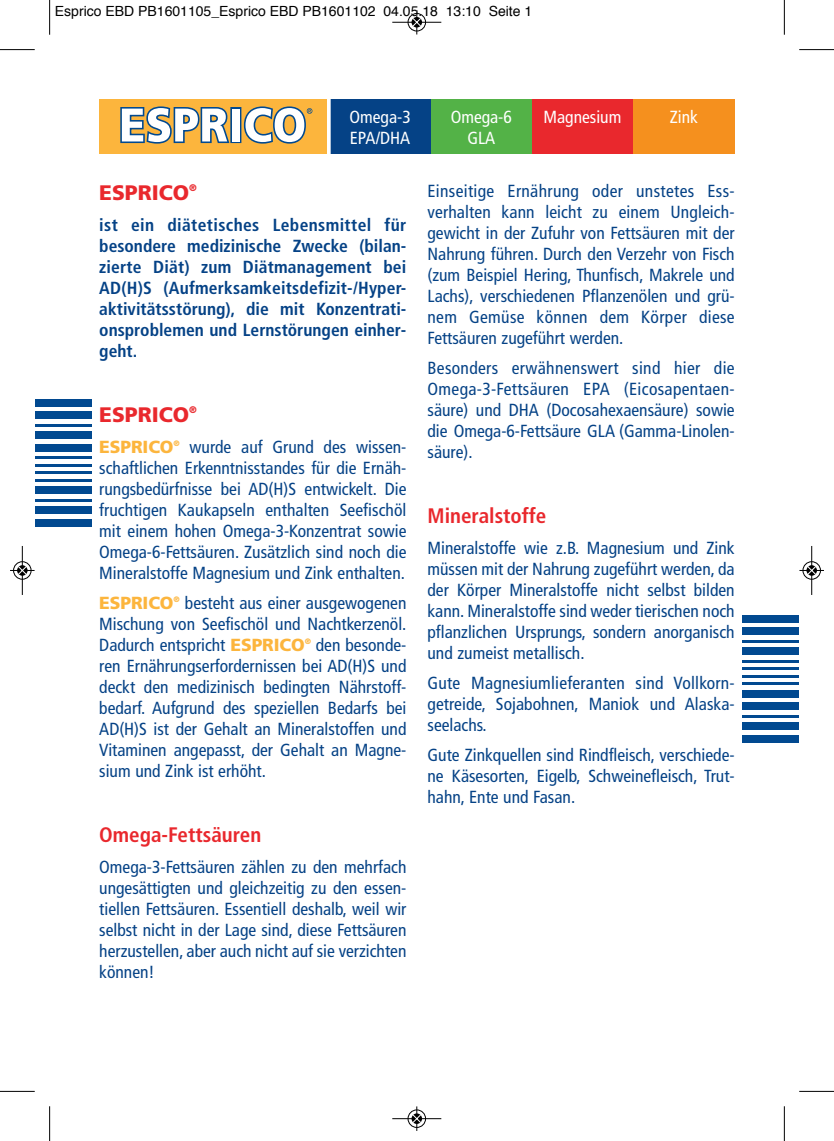
<style>
.page{position:relative;width:834px;height:1141px;background:#fff}
.page>*{position:absolute;margin:0;border:0;box-sizing:border-box;transform-origin:0 0}
.t1{font:700 condensed 21px "Frutiger";color:#e9282d}
.t2{font:900 21px "Frutiger";color:#e9282d}
.t3{font:condensed 17.5px/21px "Frutiger";color:#054286;text-align:justify}
.t4{font:700 condensed 17.5px/21px "Frutiger";color:#054286;text-align:justify}
.t5{font:condensed 17.5px/21px "Frutiger";color:#fff}
.t6{font:900 17.5px "Frutiger";letter-spacing:-.005em;color:#fcb53d}
.t7{font:14px "Helvetica";color:#000}
.t8{font:900 7.88px "Frutiger";color:#fcb53d}
.s1{font-weight:900;font-stretch:normal;color:#fcb53d}
</style>
<div class="page">
<div style="left:329px;top:99px;width:102px;height:55px;background:#054286"></div>
<div style="left:99px;top:99px;width:228px;height:55px;background:#fcb53d"></div>
<div style="left:230px;top:107px;width:11px;height:36px;border:3px solid #014990"></div>
<svg style="left:120px;top:106px;width:111px;height:38px"></svg>
<div style="left:232px;top:109px;width:8px;height:32px;background:#fff"></div>
<svg style="left:243px;top:106px;width:69px;height:38px"></svg>
<div style="left:431px;top:99px;width:101px;height:55px;background:#53b247"></div>
<div style="left:532px;top:99px;width:101px;height:55px;background:#e9282d"></div>
<div style="left:633px;top:99px;width:101px;height:55px;background:#f5901e"></div>
<hr style="left:327px;top:66px;width:3px;height:97px;background:#fff">
<div style="left:35px;top:399px;width:57px;height:7px;background:#014990"></div>
<div style="left:35px;top:412px;width:57px;height:7px;background:#014990"></div>
<hr style="left:35px;top:424px;width:57px;height:3px;background:#014990">
<div style="left:35px;top:432px;width:57px;height:7px;background:#014990"></div>
<div style="left:35px;top:444px;width:57px;height:7px;background:#014990"></div>
<hr style="left:35px;top:457px;width:57px;height:2px;background:#014990">
<hr style="left:35px;top:464px;width:57px;height:3px;background:#014990">
<hr style="left:35px;top:472px;width:57px;height:2px;background:#014990">
<hr style="left:35px;top:479px;width:57px;height:3px;background:#014990">
<div style="left:35px;top:487px;width:57px;height:7px;background:#014990"></div>
<hr style="left:35px;top:499px;width:57px;height:3px;background:#014990">
<div style="left:35px;top:507px;width:57px;height:7px;background:#014990"></div>
<div style="left:35px;top:519px;width:57px;height:8px;background:#014990"></div>
<div style="left:742px;top:735px;width:56px;height:7px;background:#014990"></div>
<div style="left:742px;top:723px;width:56px;height:7px;background:#014990"></div>
<hr style="left:742px;top:715px;width:56px;height:2px;background:#014990">
<div style="left:742px;top:703px;width:56px;height:7px;background:#014990"></div>
<div style="left:742px;top:690px;width:56px;height:7px;background:#014990"></div>
<hr style="left:742px;top:682px;width:56px;height:3px;background:#014990">
<hr style="left:742px;top:675px;width:56px;height:2px;background:#014990">
<hr style="left:742px;top:667px;width:56px;height:3px;background:#014990">
<hr style="left:742px;top:660px;width:56px;height:2px;background:#014990">
<div style="left:742px;top:647px;width:56px;height:8px;background:#014990"></div>
<hr style="left:742px;top:640px;width:56px;height:2px;background:#014990">
<div style="left:742px;top:627px;width:56px;height:8px;background:#014990"></div>
<div style="left:742px;top:615px;width:56px;height:7px;background:#014990"></div>
<hr style="left:49px;top:0;width:1px;height:35px;background:#000">
<hr style="left:0;top:49px;width:35px;height:1px;background:#000">
<hr style="left:783px;top:0;width:1px;height:35px;background:#000">
<hr style="left:799px;top:49px;width:34px;height:1px;background:#000">
<hr style="left:49px;top:1106px;width:1px;height:35px;background:#000">
<hr style="left:0;top:1091px;width:35px;height:1px;background:#000">
<hr style="left:783px;top:1106px;width:1px;height:35px;background:#000">
<hr style="left:799px;top:1091px;width:34px;height:1px;background:#000">
<div style="left:407px;top:13px;width:19px;height:19px;border:1px solid #fff;border-radius:50%"></div>
<hr style="left:392px;top:22px;width:49px;height:1px;background:#000">
<div style="left:408px;top:13px;width:17px;height:18px;border:1px solid #000;border-radius:50%"></div>
<svg style="left:412px;top:10px;width:9px;height:25px"></svg>
<div style="left:407px;top:1109px;width:19px;height:19px;border:1px solid #fff;border-radius:50%"></div>
<hr style="left:392px;top:1118px;width:49px;height:1px;background:#000">
<div style="left:408px;top:1110px;width:17px;height:18px;border:1px solid #000;border-radius:50%"></div>
<svg style="left:412px;top:1106px;width:9px;height:25px"></svg>
<div style="left:13px;top:561px;width:19px;height:19px;border:1px solid #fff;border-radius:50%"></div>
<hr style="left:22px;top:546px;width:1px;height:49px;background:#000">
<div style="left:13px;top:561px;width:18px;height:18px;border:1px solid #000;border-radius:50%"></div>
<svg style="left:10px;top:566px;width:25px;height:9px"></svg>
<div style="left:802px;top:561px;width:18px;height:19px;border:1px solid #fff;border-radius:50%"></div>
<hr style="left:811px;top:546px;width:1px;height:49px;background:#000">
<div style="left:802px;top:561px;width:18px;height:18px;border:1px solid #000;border-radius:50%"></div>
<svg style="left:799px;top:566px;width:24px;height:9px"></svg>
<p class="t7" style="left:55px;top:5px;width:479px">Esprico EBD PB1601105_Esprico EBD PB1601102 04.05.18 13:10 Seite 1</p>
<p class="t5" style="left:349px;top:108px;width:63px">Omega-3<br>EPA/DHA</p>
<p class="t5" style="left:450px;top:108px;width:63px;text-align:center">Omega-6<br>GLA</p>
<p class="t5" style="left:543px;top:108px;width:79px">Magnesium</p>
<p class="t5" style="left:669px;top:108px;width:30px">Zink</p>
<p class="t2" style="left:99px;top:184px;width:99px">ESPRICO<sup>®</sup></p>
<p class="t4" style="left:99px;top:215px;width:308px">ist ein diätetisches Lebensmittel für besondere medizinische Zwecke (bilan&shy;zierte Diät) zum Diätmanagement bei AD(H)S (Aufmerksamkeitsdefizit-/Hyper&shy;aktivitätsstörung), die mit Konzentrati&shy;onsproblemen und Lernstörungen einher&shy;geht.</p>
<p class="t2" style="left:99px;top:406px;width:99px">ESPRICO<sup>®</sup></p>
<p class="t6" style="left:99px;top:440px;width:76px">ESPRICO</p>
<p class="t8" style="left:173px;top:440px;width:8px">®</p>
<p class="t3" style="left:99px;top:438px;width:308px;text-indent:90px">wurde auf Grund des wissen&shy;schaftlichen Erkenntnisstandes für die Ernäh&shy;rungsbedürfnisse bei AD(H)S entwickelt. Die fruchtigen Kaukapseln enthalten Seefischöl mit einem hohen Omega-3-Konzentrat sowie Omega-6-Fettsäuren. Zusätzlich sind noch die Mineralstoffe Magnesium und Zink enthalten.</p>
<p class="t6" style="left:99px;top:596px;width:76px">ESPRICO</p>
<p class="t8" style="left:173px;top:596px;width:8px">®</p>
<p class="t3" style="left:99px;top:594px;width:308px;text-indent:86px">besteht aus einer ausgewogenen Mischung von Seefischöl und Nachtkerzenöl.<br>Dadurch entspricht <span class="s1">ESPRICO</span></p>
<p class="t3" style="left:99px;top:636px;width:308px;text-indent:216px">den besonde&shy;ren Ernährungserfordernissen bei AD(H)S und deckt den medizinisch bedingten Nährstoff&shy;bedarf. Aufgrund des speziellen Bedarfs bei AD(H)S ist der Gehalt an Mineralstoffen und Vitaminen angepasst, der Gehalt an Magne&shy;sium und Zink ist erhöht.</p>
<p class="t8" style="left:304px;top:638px;width:8px">®</p>
<p class="t1" style="left:99px;top:827px;width:163px">Omega-Fettsäuren</p>
<p class="t3" style="left:99px;top:858px;width:308px">Omega-3-Fettsäuren zählen zu den mehrfach ungesättigten und gleichzeitig zu den essen&shy;tiellen Fettsäuren. Essentiell deshalb, weil wir selbst nicht in der Lage sind, diese Fettsäuren herzustellen, aber auch nicht auf sie verzichten können!</p>
<p class="t3" style="left:427px;top:182px;width:308px">Einseitige Ernährung oder unstetes Ess&shy;verhalten kann leicht zu einem Ungleich&shy;gewicht in der Zufuhr von Fettsäuren mit der Nahrung führen. Durch den Verzehr von Fisch (zum Beispiel Hering, Thunfisch, Makrele und Lachs), verschiedenen Pflanzenölen und grü&shy;nem Gemüse können dem Körper diese Fettsäuren zugeführt werden.</p>
<p class="t3" style="left:427px;top:359px;width:308px">Besonders erwähnenswert sind hier die Omega-3-Fettsäuren EPA (Eicosapentaen&shy;säure) und DHA (Docosahexaensäure) sowie die Omega-6-Fettsäure GLA (Gamma-Linolen&shy;säure).</p>
<p class="t1" style="left:427px;top:508px;width:120px">Mineralstoffe</p>
<p class="t3" style="left:427px;top:539px;width:308px">Mineralstoffe wie z.B. Magnesium und Zink müssen mit der Nahrung zugeführt werden, da der Körper Mineralstoffe nicht selbst bilden kann. Mineralstoffe sind weder tierischen noch pflanzlichen Ursprungs, sondern anorganisch und zumeist metallisch.</p>
<p class="t3" style="left:427px;top:674px;width:308px">Gute Magnesiumlieferanten sind Vollkorn&shy;getreide, Sojabohnen, Maniok und Alaska&shy;seelachs.</p>
<p class="t3" style="left:427px;top:746px;width:308px">Gute Zinkquellen sind Rindfleisch, verschiede&shy;ne Käsesorten, Eigelb, Schweinefleisch, Trut&shy;hahn, Ente und Fasan.</p>
</div>
